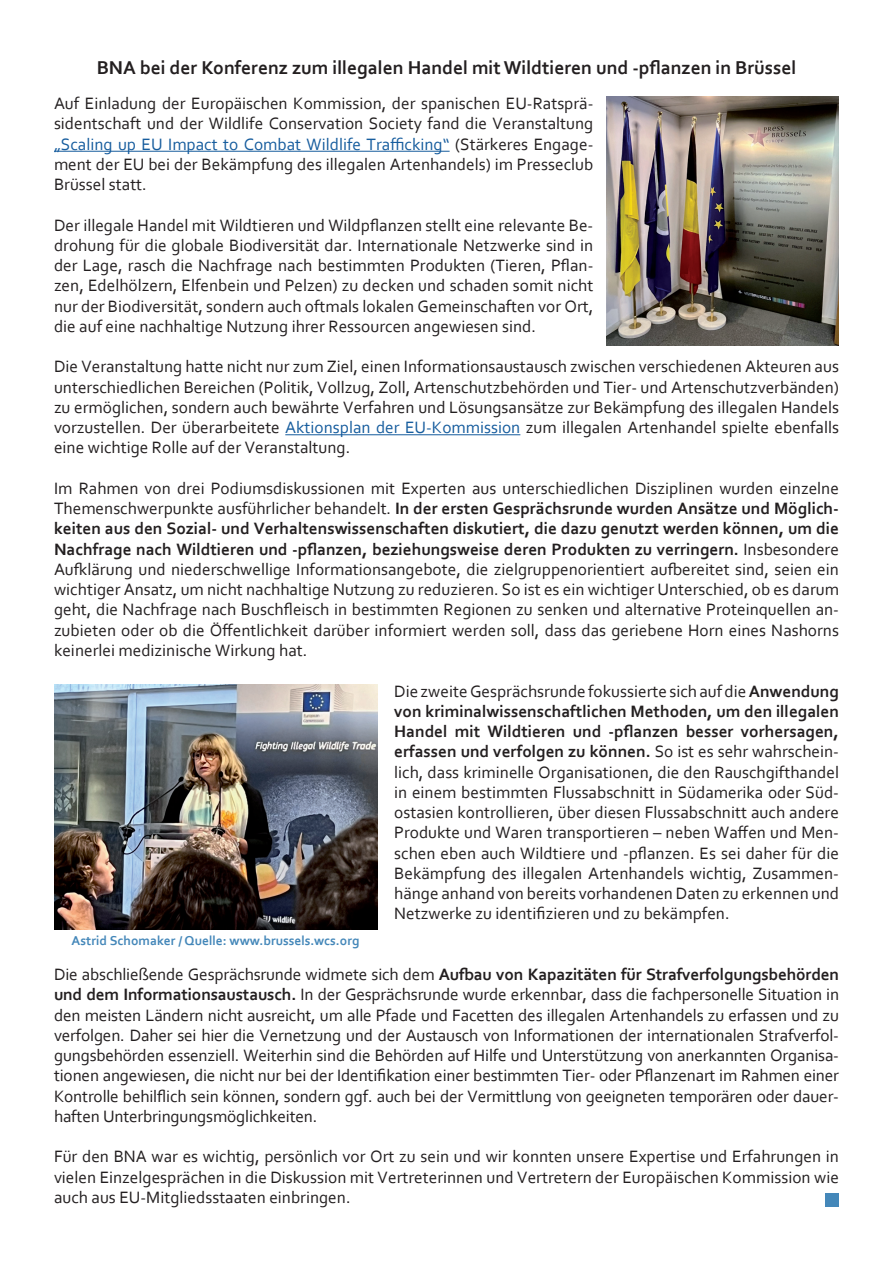
<style>
.page{position:relative;width:893px;height:1263px;background:#fff}
.page>*{position:absolute;margin:0;border:0;box-sizing:border-box;transform-origin:0 0}
.t1{font:700 19.5px "Corbel";color:#231f20}
.t2{font:17.25px/20.2px "Corbel";color:#231f20;text-align:justify}
.t3{font:700 13.5px "Corbel";color:#4487b9}
.s1{color:#175d9e}
.s2{font-weight:700}
</style>
<div class="page">
<hr style="left:54px;top:151px;width:396px;height:1px;background:#175d9e">
<hr style="left:285px;top:434px;width:235px;height:1px;background:#175d9e">
<div style="left:825px;top:1193px;width:14px;height:14px;background:#4487b9"></div>
<img style="left:606px;top:96px;width:233px;height:249px">
<img style="left:54px;top:685px;width:323px;height:244px">
<p class="t1" style="left:97px;top:55px;width:701px">BNA bei der Konferenz zum illegalen Handel mit Wildtieren und -pflanzen in Brüssel</p>
<p class="t2" style="left:54px;top:93px;width:541px">Auf Einladung der Europäischen Kommission, der spanischen EU-Ratsprä&shy;sidentschaft und der Wildlife Conservation Society fand die Veranstaltung <span class="s1">„Scaling up EU Impact to Combat Wildlife Trafficking“</span> (Stärkeres Engage&shy;ment der EU bei der Bekämpfung des illegalen Artenhandels) im Presseclub Brüssel statt.</p>
<p class="t2" style="left:54px;top:214px;width:541px">Der illegale Handel mit Wildtieren und Wildpflanzen stellt eine relevante Be&shy;drohung für die globale Biodiversität dar. Internationale Netzwerke sind in der Lage, rasch die Nachfrage nach bestimmten Produkten (Tieren, Pflan&shy;zen, Edelhölzern, Elfenbein und Pelzen) zu decken und schaden somit nicht nur der Biodiversität, sondern auch oftmals lokalen Gemeinschaften vor Ort, die auf eine nachhaltige Nutzung ihrer Ressourcen angewiesen sind.</p>
<p class="t2" style="left:54px;top:356px;width:786px">Die Veranstaltung hatte nicht nur zum Ziel, einen Informationsaustausch zwischen verschiedenen Akteuren aus unterschiedlichen Bereichen (Politik, Vollzug, Zoll, Artenschutzbehörden und Tier- und Artenschutzverbänden) zu ermöglichen, sondern auch bewährte Verfahren und Lösungsansätze zur Bekämpfung des illegalen Handels vorzustellen. Der überarbeitete <span class="s1">Aktionsplan der EU-Kommission</span> zum illegalen Artenhandel spielte ebenfalls eine wichtige Rolle auf der Veranstaltung.</p>
<p class="t2" style="left:54px;top:478px;width:786px">Im Rahmen von drei Podiumsdiskussionen mit Experten aus unterschiedlichen Disziplinen wurden einzelne Themenschwerpunkte ausführlicher behandelt. <span class="s2">In der ersten Gesprächsrunde wurden Ansätze und Möglich&shy;keiten aus den Sozial- und Verhaltenswissenschaften diskutiert, die dazu genutzt werden können, um die Nachfrage nach Wildtieren und -pflanzen, beziehungsweise deren Produkten zu verringern.</span> Insbesondere Aufklärung und niederschwellige Informationsangebote, die zielgruppenorientiert aufbereitet sind, seien ein wichtiger Ansatz, um nicht nachhaltige Nutzung zu reduzieren. So ist es ein wichtiger Unterschied, ob es darum geht, die Nachfrage nach Buschfleisch in bestimmten Regionen zu senken und alternative Proteinquellen an&shy;zubieten oder ob die Öffentlichkeit darüber informiert werden soll, dass das geriebene Horn eines Nashorns keinerlei medizinische Wirkung hat.</p>
<p class="t2" style="left:394px;top:680px;width:446px">Die zweite Gesprächsrunde fokussierte sich auf die <span class="s2">Anwendung von kriminalwissenschaftlichen Methoden, um den illegalen Handel mit Wildtieren und -pflanzen besser vorhersagen, erfassen und verfolgen zu können.</span> So ist es sehr wahrschein&shy;lich, dass kriminelle Organisationen, die den Rauschgifthandel in einem bestimmten Flussabschnitt in Südamerika oder Süd&shy;ostasien kontrollieren, über diesen Flussabschnitt auch andere Produkte und Waren transportieren – neben Waffen und Men&shy;schen eben auch Wildtiere und -pflanzen. Es sei daher für die Bekämpfung des illegalen Artenhandels wichtig, Zusammen&shy;hänge anhand von bereits vorhandenen Daten zu erkennen und Netzwerke zu identifizieren und zu bekämpfen.</p>
<p class="t3" style="left:72px;top:932px;width:289px">Astrid Schomaker / Quelle: www.brussels.wcs.org</p>
<p class="t2" style="left:54px;top:964px;width:787px">Die abschließende Gesprächsrunde widmete sich dem <span class="s2">Aufbau von Kapazitäten für Strafverfolgungsbehörden und dem Informationsaustausch.</span> In der Gesprächsrunde wurde erkennbar, dass die fachpersonelle Situation in den meisten Ländern nicht ausreicht, um alle Pfade und Facetten des illegalen Artenhandels zu erfassen und zu verfolgen. Daher sei hier die Vernetzung und der Austausch von Informationen der internationalen Strafverfol&shy;gungsbehörden essenziell. Weiterhin sind die Behörden auf Hilfe und Unterstützung von anerkannten Organisa&shy;tionen angewiesen, die nicht nur bei der Identifikation einer bestimmten Tier- oder Pflanzenart im Rahmen einer Kontrolle behilflich sein können, sondern ggf. auch bei der Vermittlung von geeigneten temporären oder dauer&shy;haften Unterbringungsmöglichkeiten.</p>
<p class="t2" style="left:54px;top:1146px;width:786px">Für den BNA war es wichtig, persönlich vor Ort zu sein und wir konnten unsere Expertise und Erfahrungen in vielen Einzelgesprächen in die Diskussion mit Vertreterinnen und Vertretern der Europäischen Kommission wie auch aus EU-Mitgliedsstaaten einbringen.</p>
</div>
